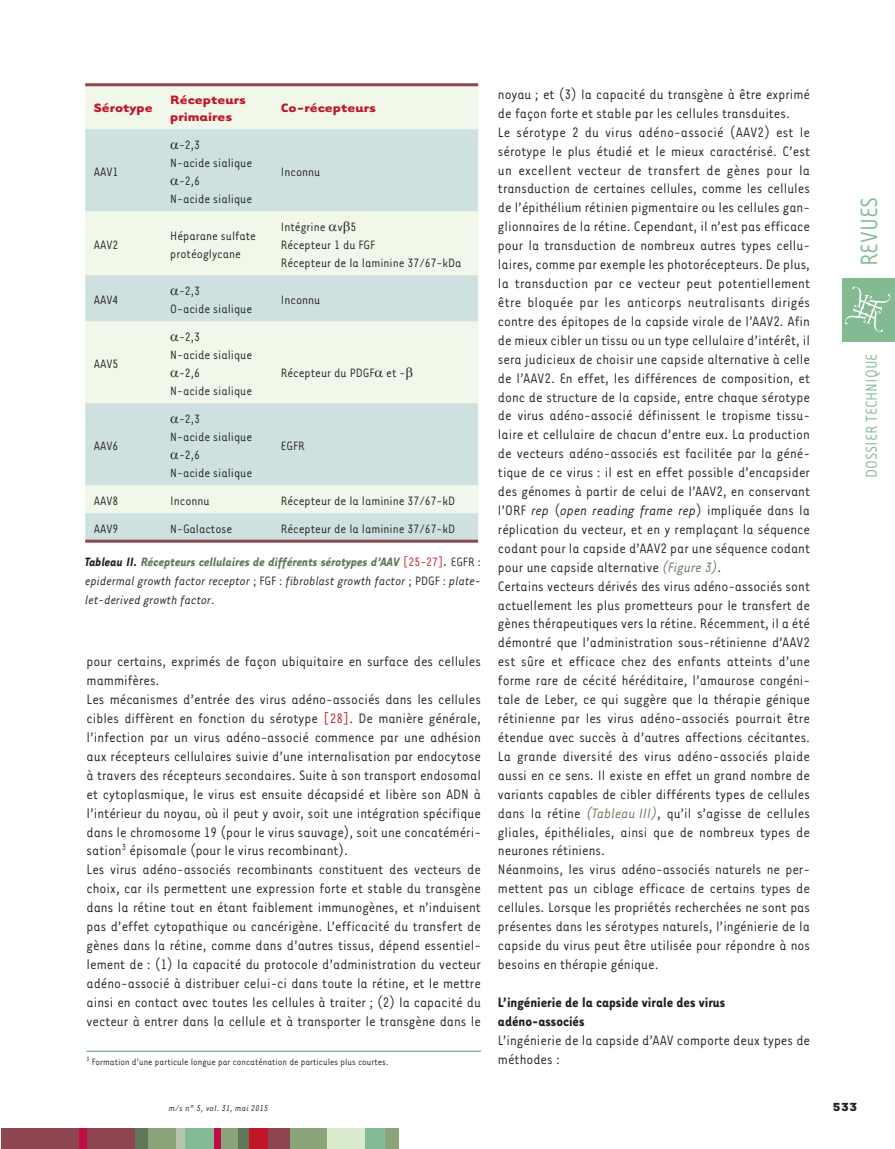
<style>
.page{position:relative;width:895px;height:1149px;background:#fff}
.page>*{position:absolute;margin:0;border:0;box-sizing:border-box;transform-origin:0 0}
.t1{font:27px "Tarzana Narrow";color:#83ba94}
.t2{font:18px "Tarzana Narrow";color:#83ba94}
.t3{font:15.75px/18.9px "Tarzana Narrow";color:#231f20}
.t4{font:700 15.75px/18.9px "Tarzana Narrow";color:#231f20}
.t5{font:13.95px/18px "Tarzana Narrow";color:#231f20}
.t6{font:italic 13.95px/18.9px "Tarzana Narrow";color:#231f20;text-align:justify}
.t7{font:700 13.95px/16.8px "Tarzana Wide";color:#c11527}
.t8{font:700 13.5px "Tarzana Wide";color:#231f20}
.t9{font:10.5px "Tarzana Narrow";color:#231f20}
.t10{font:italic 9.75px "Tarzana Narrow";letter-spacing:.025em;color:#231f20}
.s1{font-weight:700}
.s2{font-weight:700;color:#5f7659}
.s3{font-style:normal;color:#c11527}
.s4{font-style:normal}
.s5{color:#c11527}
.s6{font-style:italic}
.s7{font-style:italic;color:#5f7659}
</style>
<div class="page">
<div style="left:2px;top:1128px;width:134px;height:20px;background:#8d454f"></div>
<div style="left:236px;top:1128px;width:14px;height:20px;background:#5f7659"></div>
<div style="left:80px;top:1128px;width:7px;height:20px;background:#c10d45"></div>
<div style="left:135px;top:1128px;width:21px;height:20px;background:#5f7659"></div>
<div style="left:148px;top:1128px;width:30px;height:20px;background:#8ba479"></div>
<div style="left:177px;top:1128px;width:8px;height:20px;background:#b6c4ad"></div>
<div style="left:185px;top:1128px;width:29px;height:20px;background:#84ba95"></div>
<div style="left:219px;top:1128px;width:18px;height:20px;background:#8ba479"></div>
<div style="left:214px;top:1128px;width:6px;height:20px;background:#c10d45"></div>
<div style="left:250px;top:1128px;width:27px;height:20px;background:#c11527"></div>
<div style="left:288px;top:1128px;width:39px;height:20px;background:#8ba479"></div>
<div style="left:268px;top:1128px;width:21px;height:20px;background:#8d454f"></div>
<div style="left:327px;top:1128px;width:39px;height:20px;background:#daebcb"></div>
<div style="left:366px;top:1128px;width:20px;height:20px;background:#84ba95"></div>
<div style="left:385px;top:1128px;width:14px;height:20px;background:#8ba479"></div>
<div style="left:841px;top:277px;width:53px;height:64px;background:#83ba94"></div>
<svg style="left:845px;top:286px;width:45px;height:46px"></svg>
<hr style="left:87px;top:1050px;width:394px;height:1px;background:#84ba95">
<div style="left:85px;top:86px;width:393px;height:43px;background:#f1f7e9"></div>
<svg style="left:85px;top:129px;width:393px;height:410px;background:#dce9e3"></svg>
<hr style="left:85px;top:83px;width:393px;height:3px;background:#8d454f">
<hr style="left:85px;top:539px;width:393px;height:3px;background:#8d454f">
<svg style="left:171px;top:142px;width:8px;height:7px"></svg>
<svg style="left:171px;top:178px;width:8px;height:7px"></svg>
<svg style="left:329px;top:224px;width:8px;height:7px"></svg>
<svg style="left:343px;top:221px;width:6px;height:12px"></svg>
<svg style="left:171px;top:288px;width:8px;height:7px"></svg>
<svg style="left:171px;top:334px;width:8px;height:7px"></svg>
<svg style="left:171px;top:370px;width:8px;height:7px"></svg>
<svg style="left:375px;top:370px;width:8px;height:7px"></svg>
<svg style="left:406px;top:367px;width:6px;height:12px"></svg>
<svg style="left:171px;top:416px;width:8px;height:7px"></svg>
<svg style="left:171px;top:452px;width:8px;height:7px"></svg>
<p class="t7" style="left:94px;top:101px;width:61px">Sérotype</p>
<p class="t7" style="left:170px;top:93px;width:77px">Récepteurs primaires</p>
<p class="t7" style="left:281px;top:101px;width:96px">Co-récepteurs</p>
<p class="t5" style="left:94px;top:164px;width:26px">AAV1</p>
<p class="t5" style="left:179px;top:137px;width:22px">-2,3</p>
<p class="t5" style="left:170px;top:155px;width:83px">N-acide sialique</p>
<p class="t5" style="left:179px;top:173px;width:22px">-2,6</p>
<p class="t5" style="left:170px;top:191px;width:83px">N-acide sialique</p>
<p class="t5" style="left:281px;top:164px;width:41px">Inconnu</p>
<p class="t5" style="left:94px;top:237px;width:26px">AAV2</p>
<p class="t5" style="left:170px;top:228px;width:87px">Héparane sulfate protéoglycane</p>
<p class="t5" style="left:281px;top:219px;width:182px">Intégrine v 5<br>Récepteur 1 du FGF<br>Récepteur de la laminine 37/67-kDa</p>
<p class="t5" style="left:94px;top:292px;width:26px">AAV4</p>
<p class="t5" style="left:170px;top:283px;width:83px;text-indent:9px">-2,3<br>O-acide sialique</p>
<p class="t5" style="left:281px;top:292px;width:41px">Inconnu</p>
<p class="t5" style="left:94px;top:355px;width:26px">AAV5</p>
<p class="t5" style="left:94px;top:437px;width:26px">AAV6</p>
<p class="t5" style="left:179px;top:328px;width:22px">-2,3</p>
<p class="t5" style="left:170px;top:346px;width:83px">N-acide sialique</p>
<p class="t5" style="left:179px;top:364px;width:22px">-2,6</p>
<p class="t5" style="left:170px;top:382px;width:83px">N-acide sialique</p>
<p class="t5" style="left:179px;top:410px;width:22px">-2,3</p>
<p class="t5" style="left:170px;top:428px;width:83px">N-acide sialique</p>
<p class="t5" style="left:179px;top:446px;width:22px">-2,6</p>
<p class="t5" style="left:170px;top:464px;width:83px">N-acide sialique</p>
<p class="t5" style="left:281px;top:364px;width:126px">Récepteur du PDGF et -</p>
<p class="t5" style="left:281px;top:437px;width:25px">EGFR</p>
<p class="t5" style="left:94px;top:492px;width:26px">AAV8</p>
<p class="t5" style="left:170px;top:492px;width:41px">Inconnu</p>
<p class="t5" style="left:281px;top:492px;width:176px">Récepteur de la laminine 37/67-kD</p>
<p class="t5" style="left:94px;top:520px;width:26px">AAV9</p>
<p class="t5" style="left:170px;top:520px;width:64px">N-Galactose</p>
<p class="t5" style="left:281px;top:520px;width:176px">Récepteur de la laminine 37/67-kD</p>
<p class="t6" style="left:85px;top:553px;width:397px"><span class="s1">Tableau II.</span> <span class="s2">Récepteurs cellulaires de différents sérotypes d’AAV</span> <span class="s3">[25-27]</span><span class="s2">.</span> <span class="s4">EGFR : </span>epidermal growth factor receptor <span class="s4">; FGF :</span> fibroblast growth factor <span class="s4">; PDGF :</span> plate&shy;let-derived growth factor<span class="s4">.</span></p>
<p class="t3" style="left:87px;top:653px;width:396px">pour certains, exprimés de façon ubiquitaire en surface des cellules mammifères.<br>Les mécanismes d’entrée des virus adéno-associés dans les cellules cibles diffèrent en fonction du sérotype <span class="s5">[28]</span>. De manière générale, l’infection par un virus adéno-associé commence par une adhésion aux récepteurs cellulaires suivie d’une internalisation par endocytose à travers des récepteurs secondaires. Suite à son transport endosomal et cytoplasmique, le virus est ensuite décapsidé et libère son ADN à l’intérieur du noyau, où il peut y avoir, soit une intégration spécifique dans le chromosome 19 (pour le virus sauvage), soit une concatéméri&shy;sation<sup>3</sup> épisomale (pour le virus recombinant).<br>Les virus adéno-associés recombinants constituent des vecteurs de choix, car ils permettent une expression forte et stable du transgène dans la rétine tout en étant faiblement immunogènes, et n’induisent pas d’effet cytopathique ou cancérigène. L’efficacité du transfert de gènes dans la rétine, comme dans d’autres tissus, dépend essentiel&shy;lement de : (1) la capacité du protocole d’administration du vecteur adéno-associé à distribuer celui-ci dans toute la rétine, et le mettre ainsi en contact avec toutes les cellules à traiter ; (2) la capacité du vecteur à entrer dans la cellule et à transporter le transgène dans le</p>
<p class="t9" style="left:87px;top:1057px;width:303px"><sup>3</sup> Formation d’une particule longue par concaténation de particules plus courtes.</p>
<p class="t3" style="left:498px;top:86px;width:313px">noyau ; et (3) la capacité du transgène à être exprimé de façon forte et stable par les cellules transduites.<br>Le sérotype 2 du virus adéno-associé (AAV2) est le sérotype le plus étudié et le mieux caractérisé. C’est un excellent vecteur de transfert de gènes pour la transduction de certaines cellules, comme les cellules de l’épithélium rétinien pigmentaire ou les cellules gan&shy;glionnaires de la rétine. Cependant, il n’est pas efficace pour la transduction de nombreux autres types cellu&shy;laires, comme par exemple les photorécepteurs. De plus, la transduction par ce vecteur peut potentiellement être bloquée par les anticorps neutralisants dirigés contre des épitopes de la capside virale de l’AAV2. Afin de mieux cibler un tissu ou un type cellulaire d’intérêt, il sera judicieux de choisir une capside alternative à celle de l’AAV2. En effet, les différences de composition, et donc de structure de la capside, entre chaque sérotype de virus adéno-associé définissent le tropisme tissu&shy;laire et cellulaire de chacun d’entre eux. La production de vecteurs adéno-associés est facilitée par la géné&shy;tique de ce virus : il est en effet possible d’encapsider des génomes à partir de celui de l’AAV2, en conservant l’ORF <span class="s6">rep</span> (<span class="s6">open reading frame rep</span>) impliquée dans la réplication du vecteur, et en y remplaçant la séquence codant pour la capside d’AAV2 par une séquence codant pour une capside alternative <span class="s7">(Figure 3)</span>.<br>Certains vecteurs dérivés des virus adéno-associés sont actuellement les plus prometteurs pour le transfert de gènes thérapeutiques vers la rétine. Récemment, il a été démontré que l’administration sous-rétinienne d’AAV2 est sûre et efficace chez des enfants atteints d’une forme rare de cécité héréditaire, l’amaurose congéni&shy;tale de Leber, ce qui suggère que la thérapie génique rétinienne par les virus adéno-associés pourrait être étendue avec succès à d’autres affections cécitantes.<br>La grande diversité des virus adéno-associés plaide aussi en ce sens. Il existe en effet un grand nombre de variants capables de cibler différents types de cellules dans la rétine <span class="s7">(Tableau III)</span>, qu’il s’agisse de cellules gliales, épithéliales, ainsi que de nombreux types de neurones rétiniens.<br>Néanmoins, les virus adéno-associés naturels ne per&shy;mettent pas un ciblage efficace de certains types de cellules. Lorsque les propriétés recherchées ne sont pas présentes dans les sérotypes naturels, l’ingénierie de la capside du virus peut être utilisée pour répondre à nos besoins en thérapie génique.</p>
<p class="t4" style="left:498px;top:993px;width:229px">L’ingénierie de la capside virale des virus adéno-associés</p>
<p class="t3" style="left:498px;top:1031px;width:313px">L’ingénierie de la capside d’AAV comporte deux types de méthodes :</p>
<h1 class="t1" style="left:860px;top:266px;width:71px;rotate:-90deg">REVUES</h1>
<p class="t2" style="left:865px;top:478px;width:126px;rotate:-90deg">DOSSIER TECHNIQUE</p>
<p class="t10" style="left:169px;top:1104px;width:101px">m/s n° 5, vol. 31, mai 2015</p>
<p class="t8" style="left:832px;top:1102px;width:26px">533</p>
</div>
